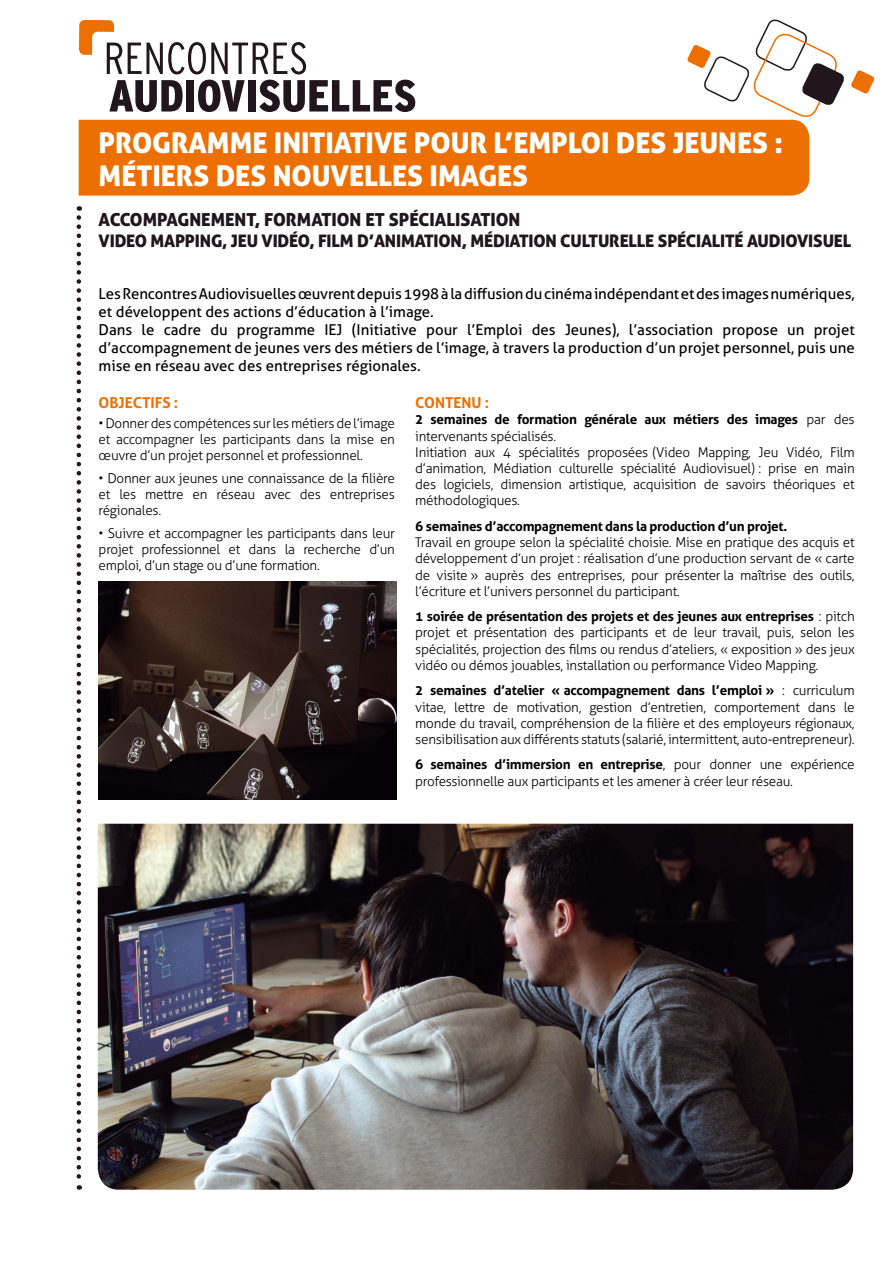
<style>
.page{position:relative;width:893px;height:1263px;background:#fff}
.page>*{position:absolute;margin:0;border:0;box-sizing:border-box;transform-origin:0 0}
.t1{font:28.5px/33px "Aller Display";color:#fff}
.t2{font:18px "Aller Display";color:#21161b}
.t3{font:17.25px "Aller Display";letter-spacing:-.01em;color:#21161b}
.t4{font:15px/18px "Aller";letter-spacing:-.01em;color:#000}
.t5{font:700 15px "Aller";color:#ed6f00}
.t6{font:300 13.5px/16.2px "Aller";letter-spacing:-.02em;color:#000;text-align:justify}
.t7{font:700 13.5px/16.2px "Aller";letter-spacing:-.02em;color:#000}
.s1{font-weight:300}
.s2{font-weight:700}
</style>
<div class="page">
<svg style="left:77px;top:217px;width:4px;height:973px"></svg>
<div style="left:79px;top:120px;width:730px;height:76px;background:#ed6f00"></div>
<div style="left:79px;top:20px;width:35px;height:35px;background:#ed6f00;border-radius:6px"></div>
<div style="left:92px;top:32px;width:35px;height:35px;background:#fff;border-radius:6px"></div>
<svg style="left:107px;top:43px;width:15px;height:31px"></svg>
<svg style="left:128px;top:42px;width:178px;height:32px"></svg>
<svg style="left:109px;top:80px;width:74px;height:32px"></svg>
<div style="left:187px;top:80px;width:7px;height:32px;background:#21161b"></div>
<svg style="left:198px;top:80px;width:47px;height:32px"></svg>
<div style="left:248px;top:80px;width:8px;height:32px;background:#21161b"></div>
<svg style="left:259px;top:80px;width:156px;height:32px"></svg>
<svg style="left:686px;top:19px;width:189px;height:103px"></svg>
<img style="left:98px;top:824px;width:755px;height:366px">
<img style="left:99px;top:581px;width:297px;height:218px">
<p class="t1" style="left:99px;top:125px;width:686px">PROGRAMME INITIATIVE POUR L’EMPLOI DES JEUNES :<br>MÉTIERS DES NOUVELLES IMAGES</p>
<p class="t2" style="left:99px;top:208px;width:423px">ACCOMPAGNEMENT, FORMATION ET SPÉCIALISATION</p>
<p class="t3" style="left:99px;top:229px;width:754px">VIDEO MAPPING, JEU VIDÉO, FILM D’ANIMATION, MÉDIATION CULTURELLE SPÉCIALITÉ AUDIOVISUEL</p>
<p class="t4" style="left:99px;top:284px;width:758px">Les Rencontres Audiovisuelles œuvrent depuis 1998 à la diffusion du cinéma indépendant et des images numériques, et développent des actions d’éducation à l’image.</p>
<p class="t4" style="left:99px;top:320px;width:758px;text-align:justify">Dans le cadre du programme IEJ (Initiative pour l’Emploi des Jeunes), l’association propose un projet d’accompagnement de jeunes vers des métiers de l’image, à travers la production d’un projet personnel, puis une mise en réseau avec des entreprises régionales.</p>
<p class="t5" style="left:99px;top:394px;width:81px">OBJECTIFS :</p>
<p class="t6" style="left:99px;top:415px;width:298px">• Donner des compétences sur les métiers de l’image et accompagner les participants dans la mise en œuvre d’un projet personnel et professionnel.</p>
<p class="t6" style="left:99px;top:470px;width:298px">• Donner aux jeunes une connaissance de la filière et les mettre en réseau avec des entreprises régionales.</p>
<p class="t6" style="left:99px;top:525px;width:298px">• Suivre et accompagner les participants dans leur projet professionnel et dans la recherche d’un emploi, d’un stage ou d’une formation.</p>
<p class="t5" style="left:415px;top:394px;width:75px">CONTENU :</p>
<p class="t7" style="left:415px;top:411px;width:441px">2 semaines de formation générale aux métiers des images <span class="s1">par des intervenants spécialisés.</span></p>
<p class="t6" style="left:415px;top:444px;width:441px">Initiation aux 4 spécialités proposées (Video Mapping, Jeu Vidéo, Film d’animation, Médiation culturelle spécialité Audiovisuel) : prise en main des logiciels, dimension artistique, acquisition de savoirs théoriques et méthodologiques.</p>
<p class="t7" style="left:415px;top:518px;width:373px">6 semaines d’accompagnement dans la production d’un projet.</p>
<p class="t6" style="left:415px;top:534px;width:441px">Travail en groupe selon la spécialité choisie. Mise en pratique des acquis et développement d’un projet : réalisation d’une production servant de « carte de visite » auprès des entreprises, pour présenter la maîtrise des outils, l’écriture et l’univers personnel du participant.</p>
<p class="t6" style="left:415px;top:608px;width:441px"><span class="s2">1 soirée de présentation des projets et des jeunes aux entreprises</span> : pitch projet et présentation des participants et de leur travail, puis, selon les spécialités, projection des films ou rendus d’ateliers, « exposition » des jeux vidéo ou démos jouables, installation ou performance Video Mapping.</p>
<p class="t6" style="left:415px;top:682px;width:441px"><span class="s2">2 semaines d’atelier « accompagnement dans l’emploi »</span> : curriculum vitae, lettre de motivation, gestion d’entretien, comportement dans le monde du travail, compréhension de la filière et des employeurs régionaux, sensibilisation aux différents statuts (salarié, intermittent, auto-entrepreneur).</p>
<p class="t6" style="left:415px;top:756px;width:441px"><span class="s2">6 semaines d’immersion en entreprise</span>, pour donner une expérience professionnelle aux participants et les amener à créer leur réseau.</p>
</div>
